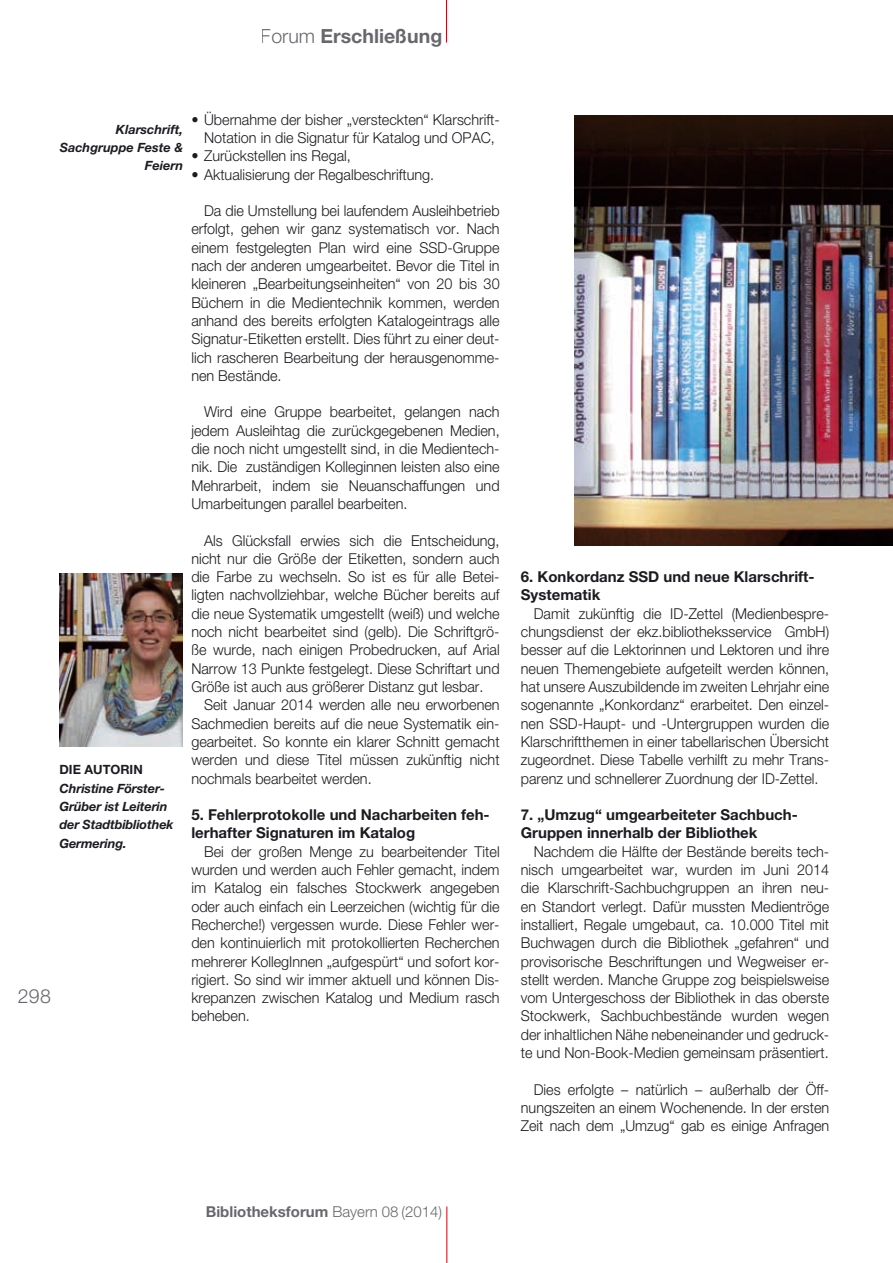
<style>
.page{position:relative;width:893px;height:1263px;background:#fff}
.page>*{position:absolute;margin:0;border:0;box-sizing:border-box;transform-origin:0 0}
.t1{font:700 19.5px "Helvetica Neue";color:#68676c}
.t2{font:300 19.5px "Helvetica Neue";color:#68676c}
.t3{font:300 15px/18.3px "Helvetica Neue";color:#1b1c20;text-align:justify;scale:.96 1}
.t4{font:700 15px/18.3px "Helvetica Neue";color:#1b1c20}
.t5{font:700 15px "Helvetica Neue";color:#68676c}
.t6{font:italic 700 12.75px/18.3px "Helvetica Neue";letter-spacing:-.01em;color:#1b1c20}
.t7{font:700 12.75px "Helvetica Neue";color:#1b1c20}
.s1{font-weight:300}
</style>
<div class="page">
<img style="left:60px;top:573px;width:123px;height:174px">
<img style="left:574px;top:115px;width:319px;height:430px">
<hr style="left:446px;top:1206px;width:1px;height:57px;background:#d1010e">
<hr style="left:446px;top:0;width:1px;height:43px;background:#d1010e">
<h1 class="t1" style="left:261px;top:24px;width:183px"><span class="s1">Forum</span> Erschließung</h1>
<h1 class="t2" style="left:18px;top:984px;width:35px">298</h1>
<p class="t6" style="left:60px;top:120px;width:125px;text-align:right">Klarschrift,<br>Sachgruppe Feste &amp;<br>Feiern</p>
<p class="t7" style="left:60px;top:762px;width:43px">Die Autorin</p>
<p class="t6" style="left:60px;top:779px;width:116px">Christine Förster-<br>Grüber ist Leiterin der Stadtbibliothek<br>Germering.</p>
<p class="t3" style="left:191px;top:110px;width:323px;text-align:center">• Übernahme der bisher „versteckten“ Klarschrift-<br>Notation in die Signatur für Katalog und OPAC,</p>
<p class="t3" style="left:191px;top:146px;width:168px">• Zurückstellen ins Regal,</p>
<p class="t3" style="left:191px;top:165px;width:255px">• Aktualisierung der Regalbeschriftung.</p>
<p class="t3" style="left:191px;top:201px;width:323px;text-indent:13px">Da die Umstellung bei laufendem Ausleihbetrieb erfolgt, gehen wir ganz systematisch vor. Nach einem festgelegten Plan wird eine SSD-Gruppe nach der anderen umgearbeitet. Bevor die Titel in kleineren „Bearbeitungseinheiten“ von 20 bis 30<br>Büchern in die Medientechnik kommen, werden anhand des bereits erfolgten Katalogeintrags alle Signatur-Etiketten erstellt. Dies führt zu einer deut&shy;lich rascheren Bearbeitung der herausgenomme&shy;nen Bestände.</p>
<p class="t3" style="left:191px;top:403px;width:323px;text-indent:13px">Wird eine Gruppe bearbeitet, gelangen nach jedem Ausleihtag die zurückgegebenen Medien, die noch nicht umgestellt sind, in die Medientech&shy;nik. Die zuständigen Kolleginnen leisten also eine Mehrarbeit, indem sie Neuanschaffungen und Umarbeitungen parallel bearbeiten.</p>
<p class="t3" style="left:191px;top:531px;width:323px;text-indent:13px">Als Glücksfall erwies sich die Entscheidung, nicht nur die Größe der Etiketten, sondern auch die Farbe zu wechseln. So ist es für alle Betei&shy;ligten nachvollziehbar, welche Bücher bereits auf die neue Systematik umgestellt (weiß) und welche noch nicht bearbeitet sind (gelb). Die Schriftgrö&shy;ße wurde, nach einigen Probedrucken, auf Arial Narrow 13 Punkte festgelegt. Diese Schriftart und Größe ist auch aus größerer Distanz gut lesbar.</p>
<p class="t3" style="left:191px;top:695px;width:323px;text-indent:13px">Seit Januar 2014 werden alle neu erworbenen Sachmedien bereits auf die neue Systematik ein&shy;gearbeitet. So konnte ein klarer Schnitt gemacht werden und diese Titel müssen zukünftig nicht nochmals bearbeitet werden.</p>
<p class="t4" style="left:191px;top:805px;width:300px">5. Fehlerprotokolle und Nacharbeiten feh&shy;lerhafter Signaturen im Katalog</p>
<p class="t3" style="left:191px;top:842px;width:323px;text-indent:13px">Bei der großen Menge zu bearbeitender Titel wurden und werden auch Fehler gemacht, indem im Katalog ein falsches Stockwerk angegeben oder auch einfach ein Leerzeichen (wichtig für die Recherche!) vergessen wurde. Diese Fehler wer&shy;den kontinuierlich mit protokollierten Recherchen mehrerer KollegInnen „aufgespürt“ und sofort kor&shy;rigiert. So sind wir immer aktuell und können Dis&shy;krepanzen zwischen Katalog und Medium rasch beheben.</p>
<p class="t4" style="left:521px;top:567px;width:295px">6. Konkordanz SSD und neue Klarschrift-<br>Systematik</p>
<p class="t3" style="left:521px;top:604px;width:323px;text-indent:13px">Damit zukünftig die ID-Zettel (Medienbespre&shy;chungsdienst der ekz.bibliotheksservice GmbH) besser auf die Lektorinnen und Lektoren und ihre neuen Themengebiete aufgeteilt werden können, hat unsere Auszubildende im zweiten Lehrjahr eine sogenannte „Konkordanz“ erarbeitet. Den einzel&shy;nen SSD-Haupt- und -Untergruppen wurden die Klarschriftthemen in einer tabellarischen Übersicht zugeordnet. Diese Tabelle verhilft zu mehr Trans&shy;parenz und schnellerer Zuordnung der ID-Zettel.</p>
<p class="t4" style="left:521px;top:805px;width:278px">7. „Umzug“ umgearbeiteter Sachbuch-<br>Gruppen innerhalb der Bibliothek</p>
<p class="t3" style="left:521px;top:842px;width:323px;text-indent:13px">Nachdem die Hälfte der Bestände bereits tech&shy;nisch umgearbeitet war, wurden im Juni 2014 die Klarschrift-Sachbuchgruppen an ihren neu&shy;en Standort verlegt. Dafür mussten Medientröge installiert, Regale umgebaut, ca. 10.000 Titel mit Buchwagen durch die Bibliothek „gefahren“ und provisorische Beschriftungen und Wegweiser er&shy;stellt werden. Manche Gruppe zog beispielsweise vom Untergeschoss der Bibliothek in das oberste Stockwerk, Sachbuchbestände wurden wegen der inhaltlichen Nähe nebeneinander und gedruck&shy;te und Non-Book-Medien gemeinsam präsentiert.</p>
<p class="t3" style="left:521px;top:1080px;width:323px;text-indent:13px">Dies erfolgte – natürlich – außerhalb der Öff&shy;nungszeiten an einem Wochenende. In der ersten Zeit nach dem „Umzug“ gab es einige Anfragen</p>
<p class="t5" style="left:206px;top:1202px;width:238px">Bibliotheksforum <span class="s1">Bayern 08 (2014)</span></p>
</div>
